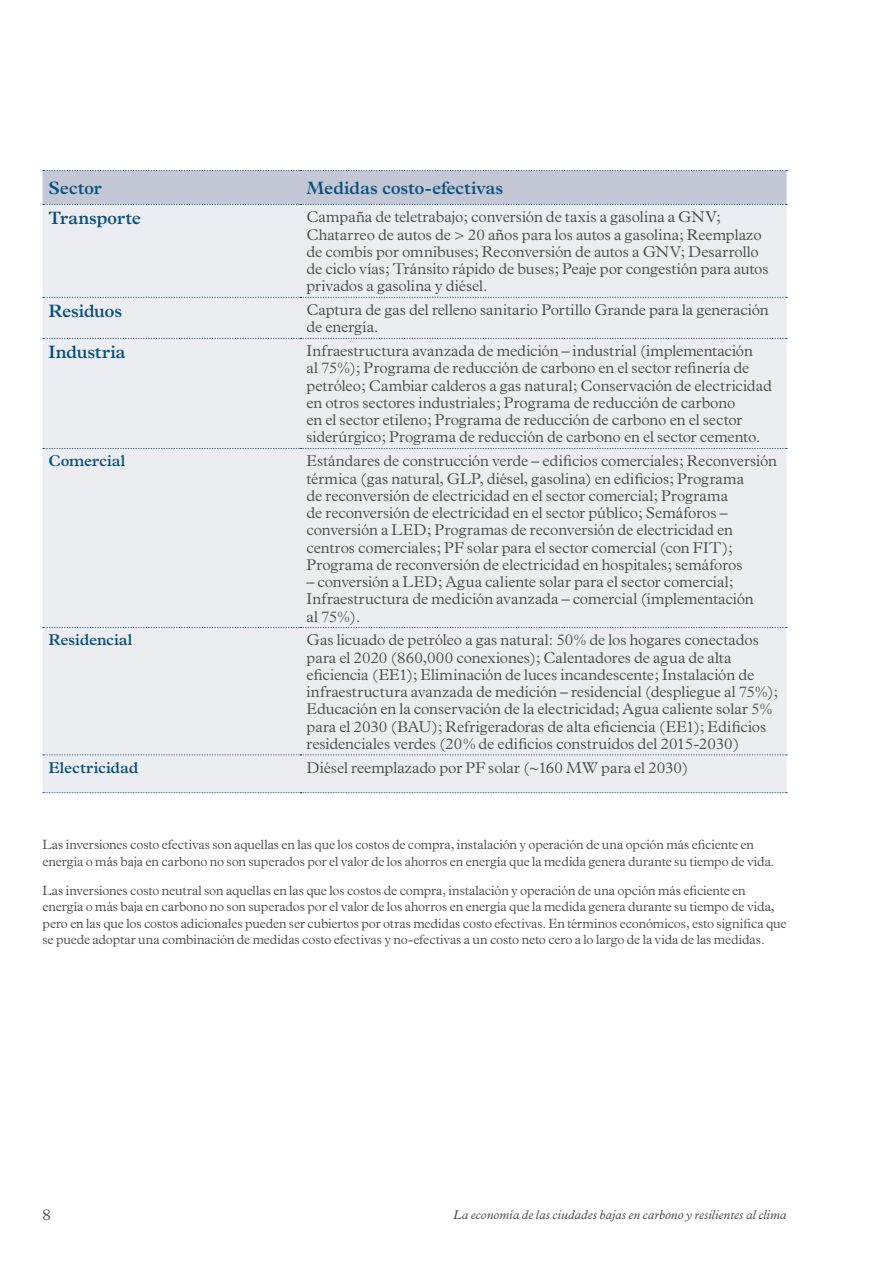
<style>
.page{position:relative;width:893px;height:1263px;background:#fff}
.page>*{position:absolute;margin:0;border:0;box-sizing:border-box;transform-origin:0 0}
.t1{font:600 18px "Plantin";letter-spacing:-.015em;color:#08507b}
.t2{font:300 15.75px/17.2px "Plantin";letter-spacing:-.005em;color:#4d4d4f}
.t3{font:600 15.75px "Plantin";letter-spacing:-.005em;color:#08507b}
.t4{font:300 13.5px/16.5px "Plantin";letter-spacing:-.01em;color:#4d4d4f}
.t5{font:italic 12.75px "Plantin";letter-spacing:.005em;color:#4d4d4f}
</style>
<div class="page">
<div style="left:43px;top:205px;width:744px;height:587px;background:#ecedf1"></div>
<div style="left:43px;top:170px;width:744px;height:35px;background:#c4c8d6"></div>
<svg style="left:43px;top:297px;width:744px;height:1px"></svg>
<svg style="left:43px;top:338px;width:744px;height:1px"></svg>
<svg style="left:43px;top:448px;width:744px;height:1px"></svg>
<svg style="left:43px;top:627px;width:744px;height:1px"></svg>
<svg style="left:43px;top:754px;width:744px;height:1px"></svg>
<svg style="left:43px;top:792px;width:744px;height:1px"></svg>
<p class="t1" style="left:49px;top:178px;width:55px">Sector</p>
<p class="t1" style="left:306px;top:178px;width:198px">Medidas costo-efectivas</p>
<p class="t1" style="left:49px;top:207px;width:94px">Transporte</p>
<p class="t2" style="left:306px;top:208px;width:464px">Campaña de teletrabajo; conversión de taxis a gasolina a GNV; Chatarreo de autos de &gt; 20 años para los autos a gasolina; Reemplazo de combis por omnibuses; Reconversión de autos a GNV; Desarrollo de ciclo vías; Tránsito rápido de buses; Peaje por congestión para autos privados a gasolina y diésel.</p>
<p class="t1" style="left:49px;top:300px;width:75px">Residuos</p>
<p class="t2" style="left:306px;top:301px;width:464px">Captura de gas del relleno sanitario Portillo Grande para la generación de energía.</p>
<p class="t1" style="left:49px;top:341px;width:79px">Industria</p>
<p class="t2" style="left:306px;top:342px;width:467px">Infraestructura avanzada de medición – industrial (implementación<br>al 75%); Programa de reducción de carbono en el sector refinería de petróleo; Cambiar calderos a gas natural; Conservación de electricidad en otros sectores industriales; Programa de reducción de carbono<br>en el sector etileno; Programa de reducción de carbono en el sector siderúrgico; Programa de reducción de carbono en el sector cemento.</p>
<p class="t3" style="left:49px;top:452px;width:79px">Comercial</p>
<p class="t2" style="left:306px;top:452px;width:472px">Estándares de construcción verde – edificios comerciales; Reconversión térmica (gas natural, GLP, diésel, gasolina) en edificios; Programa<br>de reconversión de electricidad en el sector comercial; Programa<br>de reconversión de electricidad en el sector público; Semáforos – conversión a LED; Programas de reconversión de electricidad en centros comerciales; PF solar para el sector comercial (con FIT); Programa de reconversión de electricidad en hospitales; semáforos</p>
<p class="t2" style="left:306px;top:573px;width:449px">– conversión a LED; Agua caliente solar para el sector comercial;<br>Infraestructura de medición avanzada – comercial (implementación al 75%).</p>
<p class="t3" style="left:49px;top:631px;width:85px">Residencial</p>
<p class="t2" style="left:306px;top:631px;width:473px">Gas licuado de petróleo a gas natural: 50% de los hogares conectados para el 2020 (860,000 conexiones); Calentadores de agua de alta eficiencia (EE1); Eliminación de luces incandescente; Instalación de infraestructura avanzada de medición – residencial (despliegue al 75%); Educación en la conservación de la electricidad; Agua caliente solar 5% para el 2030 (BAU); Refrigeradoras de alta eficiencia (EE1); Edificios residenciales verdes (20% de edificios construidos del 2015-2030)</p>
<p class="t3" style="left:49px;top:758px;width:91px">Electricidad</p>
<p class="t2" style="left:306px;top:759px;width:384px">Diésel reemplazado por PF solar (~160 MW para el 2030)</p>
<p class="t4" style="left:43px;top:836px;width:734px">Las inversiones costo efectivas son aquellas en las que los costos de compra, instalación y operación de una opción más eficiente en energía o más baja en carbono no son superados por el valor de los ahorros en energía que la medida genera durante su tiempo de vida.</p>
<p class="t4" style="left:43px;top:882px;width:746px">Las inversiones costo neutral son aquellas en las que los costos de compra, instalación y operación de una opción más eficiente en energía o más baja en carbono no son superados por el valor de los ahorros en energía que la medida genera durante su tiempo de vida, pero en las que los costos adicionales pueden ser cubiertos por otras medidas costo efectivas. En términos económicos, esto significa que se puede adoptar una combinación de medidas costo efectivas y no-efectivas a un costo neto cero a lo largo de la vida de las medidas.</p>
<p class="t2" style="left:43px;top:1206px;width:10px">8</p>
<p class="t5" style="left:453px;top:1207px;width:335px">La economía de las ciudades bajas en carbono y resilientes al clima</p>
</div>
